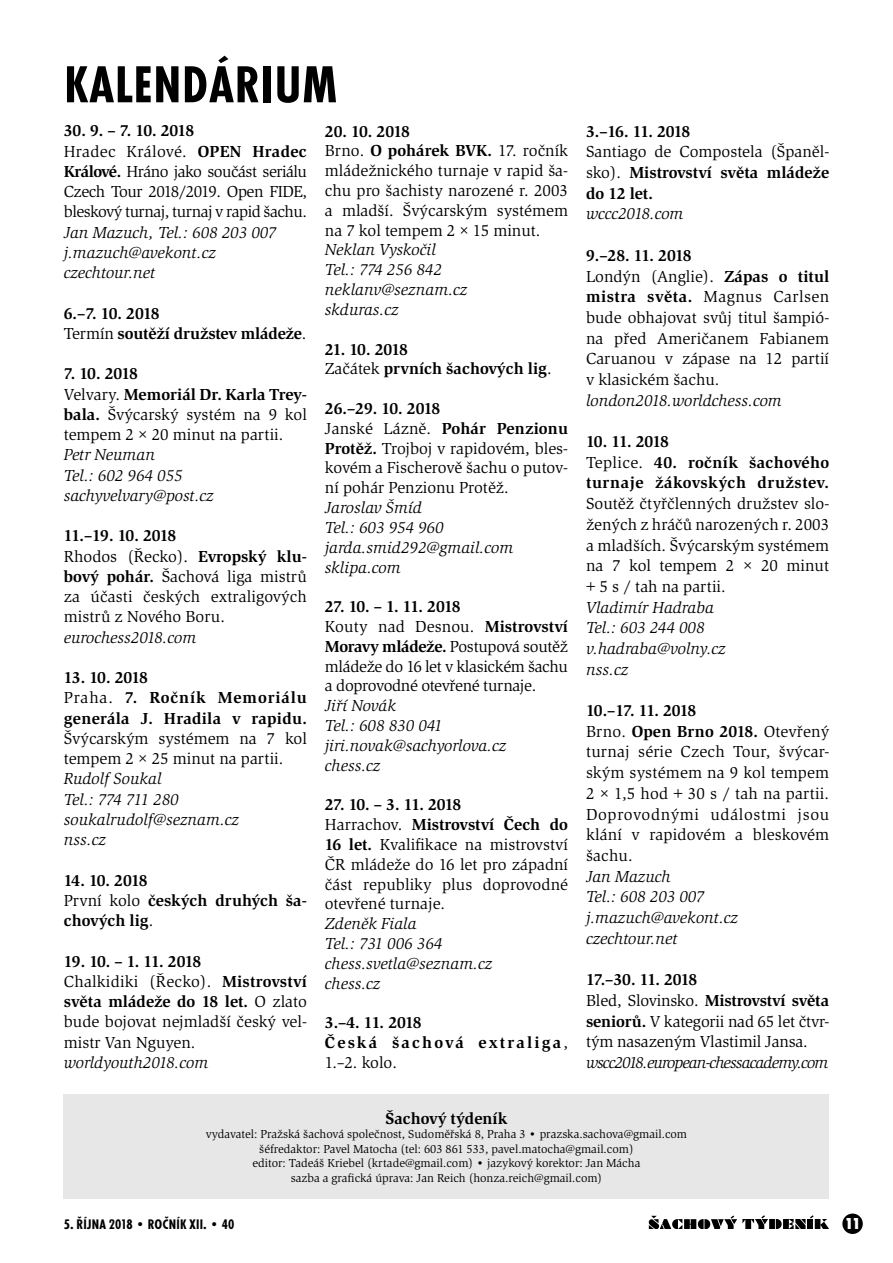
<style>
.page{position:relative;width:893px;height:1263px;background:#fff}
.page>*{position:absolute;margin:0;border:0;box-sizing:border-box;transform-origin:0 0}
.t1{font:700 condensed 54px "Futura TOT";letter-spacing:.015em;color:#000}
.t2{font:16.5px/20.7px "Slimbach Itc TOT";color:#000}
.t3{font:italic 16.5px/19.8px "Slimbach Itc TOT";color:#000}
.t4{font:700 16.5px/20.2px "Slimbach Itc TOT";color:#000}
.t5{font:16.5px/20.2px "Slimbach Itc TOT";letter-spacing:-.03em;color:#000}
.t6{font:16.5px/19.8px "Slimbach Itc TOT";letter-spacing:-.02em;color:#000}
.t7{font:700 16.5px/20.7px "Slimbach Itc TOT";letter-spacing:.02em;color:#000}
.t8{font:700 16.5px/19.8px "Slimbach Itc TOT";letter-spacing:.13em;color:#000}
.t9{font:italic 16.5px "Slimbach Itc TOT";letter-spacing:-.05em;color:#000}
.t10{font:16.5px "Futura TOT Extr Bold Cond";color:#fff}
.t11{font:700 condensed 14.4px "Futura TOT";letter-spacing:.015em;color:#000}
.t12{font:12px/14.4px "Slimbach Itc TOT";color:#000;text-align:center}
.s1{font-weight:700}
.s2{font-weight:400}
</style>
<div class="page">
<div style="left:842px;top:1213px;width:21px;height:21px;background:#000;border-radius:50%"></div>
<svg style="left:649px;top:1215px;width:180px;height:14px"></svg>
<div style="left:64px;top:1094px;width:765px;height:105px;background:#e7e7e7"></div>
<h1 class="t1" style="left:64px;top:53px;width:274px">KALENDÁRIUM</h1>
<p class="t5" style="left:64px;top:121px;width:245px"><span class="s1">30. 9. – 7. 10. 2018<br></span>Hradec Králové. <span class="s1">OPEN Hradec<br>Králové.</span> Hráno jako součást seriálu<br>Czech Tour 2018/2019. Open FIDE, bleskový turnaj, turnaj v rapid šachu.</p>
<p class="t3" style="left:64px;top:222px;width:214px;line-height:20.2px">Jan Mazuch, Tel.: 608 203 007 j.mazuch@avekont.cz czechtour.net</p>
<p class="t4" style="left:64px;top:303px;width:244px">6.–7. 10. 2018<br><span class="s2">Termín</span> soutěží družstev mládeže<span class="s2">.</span></p>
<p class="t2" style="left:64px;top:364px;width:245px;line-height:20.2px"><span class="s1">7. 10. 2018<br></span>Velvary. <span class="s1">Memoriál Dr. Karla Trey&shy;bala.</span> Švýcarský systém na 9 kol tempem 2 × 20 minut na partii.</p>
<p class="t3" style="left:64px;top:445px;width:152px;line-height:20.2px">Petr Neuman<br>Tel.: 602 964 055 sachyvelvary@post.cz</p>
<p class="t2" style="left:64px;top:526px;width:245px;line-height:20.2px"><span class="s1">11.–19. 10. 2018<br></span>Rhodos (Řecko). <span class="s1">Evropský klu&shy;bový pohár.</span> Šachová liga mistrů za účasti českých extraligových mistrů z Nového Boru.</p>
<p class="t3" style="left:64px;top:627px;width:134px">eurochess2018.com</p>
<p class="t4" style="left:64px;top:668px;width:245px">13. 10. 2018<br><span class="s2">Praha.</span> 7. Ročník Memoriálu generála J. Hradila v rapidu.</p>
<p class="t2" style="left:64px;top:728px;width:245px;line-height:20.2px">Švýcarským systémem na 7 kol tempem 2 × 25 minut na partii.</p>
<p class="t3" style="left:64px;top:769px;width:177px;line-height:20.2px">Rudolf Soukal<br>Tel.: 774 711 280 soukalrudolf@seznam.cz nss.cz</p>
<p class="t4" style="left:64px;top:870px;width:245px">14. 10. 2018<br><span class="s2">První kolo</span> českých druhých ša&shy;chových lig<span class="s2">.</span></p>
<p class="t2" style="left:64px;top:951px;width:245px;line-height:20.2px"><span class="s1">19. 10. – 1. 11. 2018<br></span>Chalkidiki (Řecko). <span class="s1">Mistrovství světa mládeže do 18 let.</span> O zlato bude bojovat nejmladší český vel&shy;mistr Van Nguyen.</p>
<p class="t3" style="left:64px;top:1052px;width:146px">worldyouth2018.com</p>
<p class="t2" style="left:325px;top:121px;width:245px;line-height:19.8px"><span class="s1">20. 10. 2018<br></span>Brno. <span class="s1">O pohárek BVK.</span> 17. ročník mládežnického turnaje v rapid ša&shy;chu pro šachisty narozené r. 2003 a mladší. Švýcarským systémem na 7 kol tempem 2 × 15 minut.</p>
<p class="t3" style="left:325px;top:240px;width:144px">Neklan Vyskočil<br>Tel.: 774 256 842 neklanv@seznam.cz skduras.cz</p>
<p class="t4" style="left:325px;top:339px;width:228px;line-height:19.8px">21. 10. 2018<br><span class="s2">Začátek</span> prvních šachových lig<span class="s2">.</span></p>
<p class="t2" style="left:325px;top:399px;width:245px;line-height:19.8px"><span class="s1">26.–29. 10. 2018<br></span>Janské Lázně. <span class="s1">Pohár Penzionu<br>Protěž.</span> Trojboj v rapidovém, bles&shy;kovém a Fischerově šachu o putov&shy;ní pohár Penzionu Protěž.</p>
<p class="t3" style="left:325px;top:498px;width:190px">Jaroslav Šmíd<br>Tel.: 603 954 960 jarda.smid292@gmail.com sklipa.com</p>
<p class="t6" style="left:325px;top:597px;width:245px"><span class="s1">27. 10. – 1. 11. 2018<br></span>Kouty nad Desnou. <span class="s1">Mistrovství<br>Moravy mládeže.</span> Postupová soutěž mládeže do 16 let v klasickém šachu a doprovodné otevřené turnaje.</p>
<p class="t3" style="left:325px;top:696px;width:183px">Jiří Novák<br>Tel.: 608 830 041 jiri.novak@sachyorlova.cz chess.cz</p>
<p class="t2" style="left:325px;top:795px;width:245px;line-height:19.8px"><span class="s1">27. 10. – 3. 11. 2018<br></span>Harrachov. <span class="s1">Mistrovství Čech do<br>16 let.</span> Kvalifikace na mistrovství<br>ČR mládeže do 16 let pro západní část republiky plus doprovodné otevřené turnaje.</p>
<p class="t3" style="left:325px;top:914px;width:169px">Zdeněk Fiala<br>Tel.: 731 006 364 chess.svetla@seznam.cz chess.cz</p>
<p class="t8" style="left:325px;top:1013px;width:245px">3.–4. 11. 2018<br>Česká šachová extraliga<span class="s2">,<br>1.–2. kolo.</span></p>
<p class="t4" style="left:586px;top:121px;width:106px">3.–16. 11. 2018</p>
<p class="t2" style="left:586px;top:142px;width:245px;text-align:justify">Santiago de Compostela (Španěl&shy;sko). <span class="s1">Mistrovství světa mládeže do 12 let.</span></p>
<p class="t3" style="left:586px;top:204px;width:99px">wccc2018.com</p>
<p class="t2" style="left:586px;top:245px;width:245px"><span class="s1">9.–28. 11. 2018<br></span>Londýn (Anglie). <span class="s1">Zápas o titul mistra světa.</span> Magnus Carlsen bude obhajovat svůj titul šampió&shy;na před Američanem Fabianem<br>Caruanou v zápase na 12 partií v klasickém šachu.</p>
<p class="t3" style="left:586px;top:390px;width:197px">london2018.worldchess.com</p>
<p class="t7" style="left:586px;top:431px;width:245px">10. 11. 2018<br><span class="s2">Teplice.</span> 40. ročník šachového turnaje žákovských družstev.</p>
<p class="t2" style="left:586px;top:493px;width:245px;text-align:justify">Soutěž čtyřčlenných družstev slo&shy;žených z hráčů narozených r. 2003 a mladších. Švýcarským systémem na 7 kol tempem 2 × 20 minut + 5 s / tah na partii.</p>
<p class="t3" style="left:586px;top:597px;width:141px;line-height:20.7px">Vladimír Hadraba<br>Tel.: 603 244 008 v.hadraba@volny.cz nss.cz</p>
<p class="t2" style="left:586px;top:700px;width:245px"><span class="s1">10.–17. 11. 2018<br></span>Brno. <span class="s1">Open Brno 2018.</span> Otevřený turnaj série Czech Tour, švýcar&shy;ským systémem na 9 kol tempem<br>2 × 1,5 hod + 30 s / tah na partii.<br>Doprovodnými událostmi jsou klání v rapidovém a bleskovém šachu.</p>
<p class="t3" style="left:586px;top:866px;width:154px;line-height:20.7px">Jan Mazuch<br>Tel.: 608 203 007 j.mazuch@avekont.cz czechtour.net</p>
<p class="t2" style="left:586px;top:969px;width:245px"><span class="s1">17.–30. 11. 2018<br></span>Bled, Slovinsko. <span class="s1">Mistrovství světa seniorů.</span> V kategorii nad 65 let čtvr&shy;tým nasazeným Vlastimil Jansa.</p>
<p class="t9" style="left:586px;top:1053px;width:244px">wscc2018.european-chessacademy.com</p>
<p class="t4" style="left:385px;top:1108px;width:123px">Šachový týdeník</p>
<p class="t12" style="left:206px;top:1127px;width:483px">vydavatel: Pražská šachová společnost, Sudoměřská 8, Praha 3 • prazska.sachova@gmail.com šéfredaktor: Pavel Matocha (tel: 603 861 533, pavel.matocha@gmail.com)<br>editor: Tadeáš Kriebel (krtade@gmail.com) • jazykový korektor: Jan Mácha<br>sazba a grafická úprava: Jan Reich (honza.reich@gmail.com)</p>
<p class="t11" style="left:64px;top:1216px;width:172px">5. ŘÍJNA 2018 • ROČNÍK XII. • 40</p>
<p class="t10" style="left:845px;top:1214px;width:17px">11</p>
</div>
